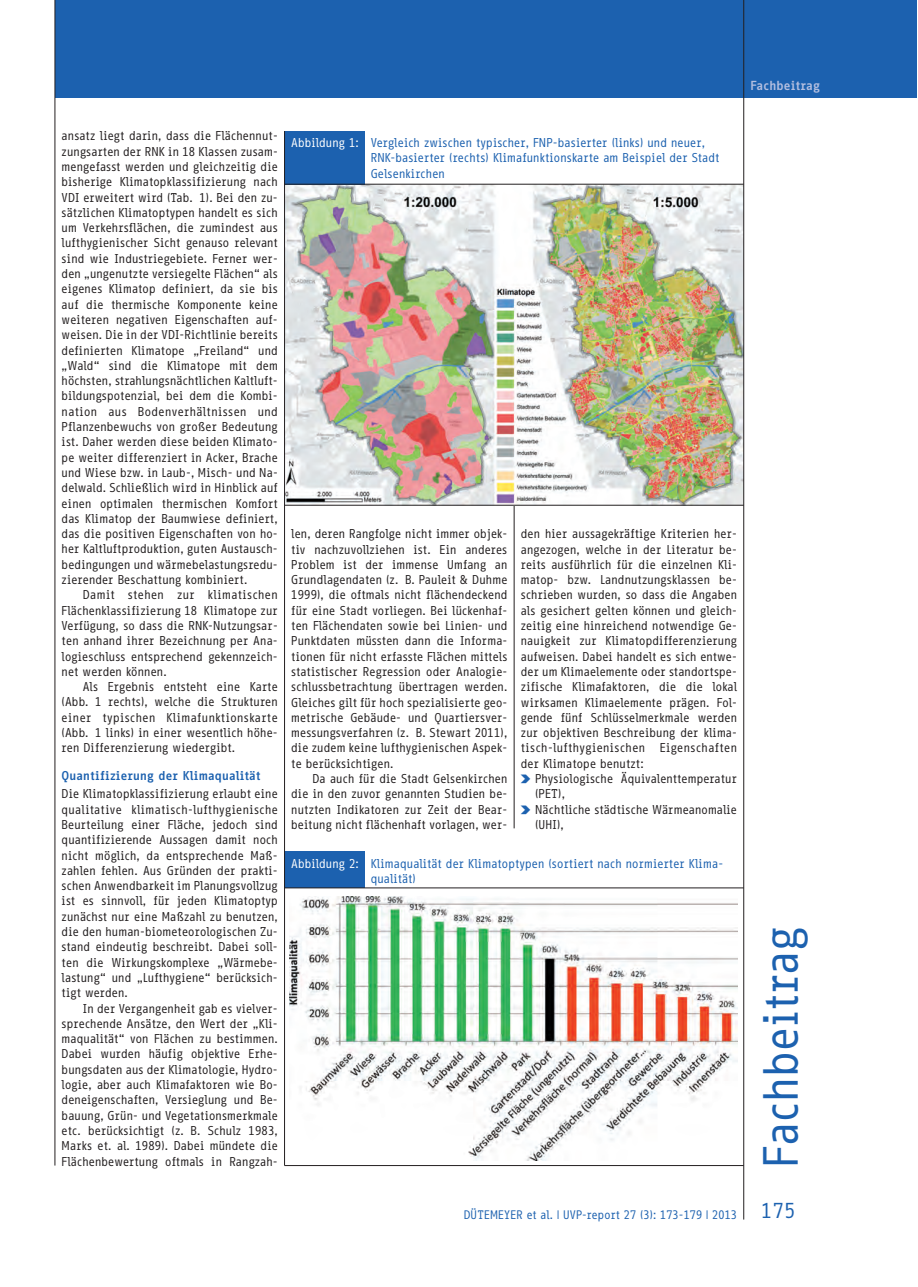
<style>
.page{position:relative;width:918px;height:1287px;background:#fff}
.page>*{position:absolute;margin:0;border:0;box-sizing:border-box;transform-origin:0 0}
.t1{font:48px "Info OT Office";letter-spacing:-.04em;color:#1c61af}
.t2{font:700 12.75px "Info OT Office";letter-spacing:-.04em;color:#b4bfe0}
.t3{font:12.45px/15.3px "Info OT Office";letter-spacing:-.04em;color:#231f20;text-align:justify}
.t4{font:12.45px/15.3px "Info OT Office";letter-spacing:-.04em;color:#1c61af}
.t5{font:12.45px "Info OT Office";letter-spacing:-.015em;color:#231f20}
.t6{font:700 12.45px "Info OT Office";letter-spacing:-.04em;color:#1c61af}
.t7{font:12px "Info OT Office";letter-spacing:-.04em;color:#1c61af}
.s1{color:#fff}
.s2{font-family:"Arrow Dynamic";font-weight:800;color:#1c61af}
.s3{font-size:21px}
</style>
<div class="page">
<div style="left:55px;top:0;width:861px;height:97px;background:#1c61af"></div>
<hr style="left:55px;top:0;width:1px;height:1166px;background:#231f20">
<hr style="left:514px;top:505px;width:1px;height:323px;background:#231f20">
<img style="left:285px;top:185px;width:458px;height:320px">
<div style="left:285px;top:131px;width:80px;height:53px;background:#1c61af"></div>
<hr style="left:285px;top:184px;width:459px;height:1px;background:#231f20">
<img style="left:289px;top:897px;width:449px;height:264px">
<div style="left:285px;top:852px;width:80px;height:36px;background:#1c61af"></div>
<hr style="left:285px;top:888px;width:459px;height:1px;background:#231f20">
<hr style="left:285px;top:1165px;width:459px;height:1px;background:#231f20">
<hr style="left:285px;top:505px;width:459px;height:1px;background:#231f20">
<hr style="left:284px;top:131px;width:1px;height:1035px;background:#231f20">
<hr style="left:743px;top:0;width:1px;height:1220px;background:#231f20">
<p class="t2" style="left:750px;top:80px;width:72px">Fachbeitrag</p>
<p class="t3" style="left:61px;top:130px;width:218px">ansatz liegt darin, dass die Flächennut&shy;zungsarten der RNK in 18 Klassen zusam&shy;mengefasst werden und gleichzeitig die bisherige Klimatopklassifizierung nach VDI erweitert wird (Tab. 1). Bei den zu&shy;sätzlichen Klimatoptypen handelt es sich um Verkehrsflächen, die zumindest aus lufthygienischer Sicht genauso relevant sind wie Industriegebiete. Ferner wer&shy;den „ungenutzte versiegelte Flächen“ als eigenes Klimatop definiert, da sie bis auf die thermische Komponente keine weiteren negativen Eigenschaften auf&shy;weisen. Die in der VDI-Richtlinie bereits definierten Klimatope „Freiland“ und „Wald“ sind die Klimatope mit dem höchsten, strahlungsnächtlichen Kaltluft&shy;bildungspotenzial, bei dem die Kombi&shy;nation aus Bodenverhältnissen und Pflanzenbewuchs von großer Bedeutung ist. Daher werden diese beiden Klimato&shy;pe weiter differenziert in Acker, Brache und Wiese bzw. in Laub-, Misch- und Na&shy;delwald. Schließlich wird in Hinblick auf einen optimalen thermischen Komfort das Klimatop der Baumwiese definiert, das die positiven Eigenschaften von ho&shy;her Kaltluftproduktion, guten Austausch&shy;bedingungen und wärmebelastungsredu&shy;zierender Beschattung kombiniert.</p>
<p class="t3" style="left:61px;top:589px;width:218px;text-indent:21px">Damit stehen zur klimatischen Flächenklassifizierung 18 Klimatope zur Verfügung, so dass die RNK-Nutzungsar&shy;ten anhand ihrer Bezeichnung per Ana&shy;logieschluss entsprechend gekennzeich&shy;net werden können.</p>
<p class="t3" style="left:61px;top:680px;width:218px;text-indent:21px">Als Ergebnis entsteht eine Karte (Abb. 1 rechts), welche die Strukturen einer typischen Klimafunktionskarte (Abb. 1 links) in einer wesentlich höhe&shy;ren Differenzierung wiedergibt.</p>
<p class="t6" style="left:61px;top:771px;width:201px">Quantifizierung der Klimaqualität</p>
<p class="t3" style="left:61px;top:787px;width:218px">Die Klimatopklassifizierung erlaubt eine qualitative klimatisch-lufthygienische Beurteilung einer Fläche, jedoch sind quantifizierende Aussagen damit noch nicht möglich, da entsprechende Maß&shy;zahlen fehlen. Aus Gründen der prakti&shy;schen Anwendbarkeit im Planungsvollzug ist es sinnvoll, für jeden Klimatoptyp zunächst nur eine Maßzahl zu benutzen, die den human-biometeorologischen Zu&shy;stand eindeutig beschreibt. Dabei soll&shy;ten die Wirkungskomplexe „Wärmebe&shy;lastung“ und „Lufthygiene“ berücksich&shy;tigt werden.</p>
<p class="t3" style="left:61px;top:1002px;width:218px;text-indent:21px">In der Vergangenheit gab es vielver&shy;sprechende Ansätze, den Wert der „Kli&shy;maqualität“ von Flächen zu bestimmen.<br>Dabei wurden häufig objektive Erhe&shy;bungsdaten aus der Klimatologie, Hydro&shy;logie, aber auch Klimafaktoren wie Bo&shy;deneigenschaften, Versieglung und Be&shy;bauung, Grün- und Vegetationsmerkmale etc. berücksichtigt (z. B. Schulz 1983, Marks et. al. 1989). Dabei mündete die Flächenbewertung oftmals in Rangzah-</p>
<p class="t4" style="left:370px;top:136px;width:351px;text-indent:-80px"><span class="s1">Abbildung 1:</span> Vergleich zwischen typischer, FNP-basierter (links) und neuer,<br>RNK-basierter (rechts) Klimafunktionskarte am Beispiel der Stadt<br>Gelsenkirchen</p>
<p class="t3" style="left:291px;top:527px;width:218px">len, deren Rangfolge nicht immer objek&shy;tiv nachzuvollziehen ist. Ein anderes Problem ist der immense Umfang an Grundlagendaten (z. B. Pauleit &amp; Duhme 1999), die oftmals nicht flächendeckend für eine Stadt vorliegen. Bei lückenhaf&shy;ten Flächendaten sowie bei Linien- und Punktdaten müssten dann die Informa&shy;tionen für nicht erfasste Flächen mittels statistischer Regression oder Analogie&shy;schlussbetrachtung übertragen werden.<br>Gleiches gilt für hoch spezialisierte geo&shy;metrische Gebäude- und Quartiersver&shy;messungsverfahren (z. B. Stewart 2011), die zudem keine lufthygienischen Aspek&shy;te berücksichtigen.</p>
<p class="t3" style="left:291px;top:772px;width:218px;text-indent:21px">Da auch für die Stadt Gelsenkirchen die in den zuvor genannten Studien be&shy;nutzten Indikatoren zur Zeit der Bear&shy;beitung nicht flächenhaft vorlagen, wer-</p>
<p class="t3" style="left:521px;top:527px;width:218px">den hier aussagekräftige Kriterien her-</p>
<p class="t3" style="left:521px;top:543px;width:218px">angezogen, welche in der Literatur be-</p>
<p class="t3" style="left:521px;top:558px;width:218px">reits ausführlich für die einzelnen Kli-</p>
<p class="t3" style="left:521px;top:573px;width:218px">matop- bzw. Landnutzungsklassen be-</p>
<p class="t3" style="left:521px;top:589px;width:218px">schrieben wurden, so dass die Angaben</p>
<p class="t3" style="left:521px;top:604px;width:218px">als gesichert gelten können und gleich-</p>
<p class="t3" style="left:521px;top:619px;width:218px">zeitig eine hinreichend notwendige Ge-</p>
<p class="t3" style="left:521px;top:635px;width:218px">nauigkeit zur Klimatopdifferenzierung</p>
<p class="t3" style="left:521px;top:650px;width:218px">aufweisen. Dabei handelt es sich entwe-</p>
<p class="t3" style="left:521px;top:665px;width:218px">der um Klimaelemente oder standortspe-</p>
<p class="t3" style="left:521px;top:680px;width:218px">zifische Klimafaktoren, die die lokal</p>
<p class="t3" style="left:521px;top:696px;width:218px">wirksamen Klimaelemente prägen. Fol-</p>
<p class="t3" style="left:521px;top:711px;width:218px">gende fünf Schlüsselmerkmale werden</p>
<p class="t3" style="left:521px;top:726px;width:218px">zur objektiven Beschreibung der klima-</p>
<p class="t5" style="left:521px;top:744px;width:218px">tisch-lufthygienischen Eigenschaften</p>
<p class="t3" style="left:521px;top:757px;width:125px">der Klimatope benutzt:</p>
<p class="t3" style="left:521px;top:772px;width:218px"><span class="s2">c</span> Physiologische Äquivalenttemperatur</p>
<p class="t3" style="left:535px;top:788px;width:32px">(PET),</p>
<p class="t3" style="left:521px;top:803px;width:218px"><span class="s2">c</span> Nächtliche städtische Wärmeanomalie</p>
<p class="t3" style="left:535px;top:818px;width:31px">(UHI),</p>
<p class="t4" style="left:370px;top:857px;width:355px;text-indent:-80px"><span class="s1">Abbildung 2:</span> Klimaqualität der Klimatoptypen (sortiert nach normierter Klima&shy;qualität)</p>
<h1 class="t1" style="left:763px;top:1169px;width:245px;rotate:-90deg">Fachbeitrag</h1>
<p class="t7" style="left:463px;top:1211px;width:334px">DÜTEMEYER et al. | UVP-report 27 (3): 173-179 | 2013 <span class="s3">175</span></p>
</div>
